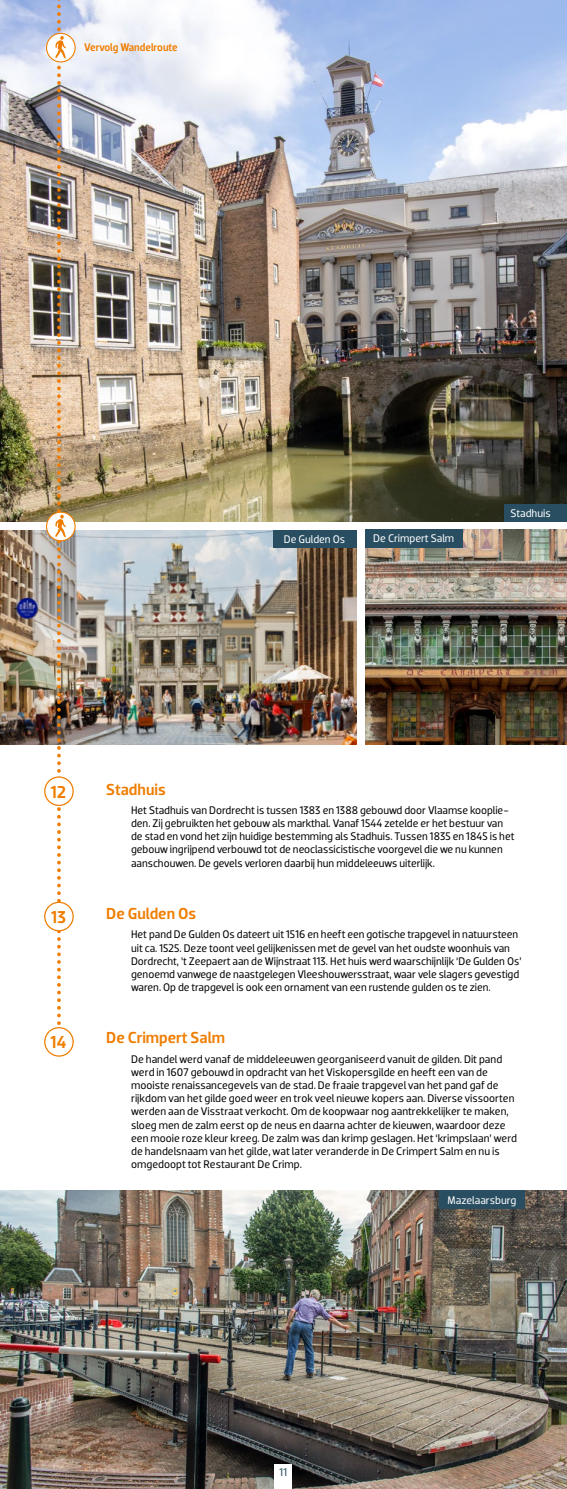
<style>
.page{position:relative;width:567px;height:1489px;background:#fff}
.page>*{position:absolute;margin:0;border:0;box-sizing:border-box;transform-origin:0 0}
.t1{font:500 17.5px "Dobra";color:#ef7d00}
.t2{font:500 16.25px "Dobra";color:#ef7d00}
.t3{font:11.25px/13.1px "Dobra";color:#000}
.t4{font:11.25px "Dobra";color:#fff}
.t5{font:500 11.25px "Dobra";letter-spacing:-.005em;color:#ef7d00;scale:.95 1}
.t6{font:11.25px "Dobra";color:#294e61}
</style>
<div class="page">
<img style="left:365px;top:529px;width:202px;height:215px">
<img style="left:0;top:0;width:567px;height:521px">
<img style="left:0;top:530px;width:356px;height:214px">
<img style="left:0;top:1190px;width:567px;height:298px">
<div style="left:44px;top:901px;width:30px;height:30px;border:1px solid #ef7d00;border-radius:50%"></div>
<div style="left:44px;top:776px;width:30px;height:30px;border:1px solid #ef7d00;border-radius:50%"></div>
<div style="left:44px;top:1027px;width:30px;height:29px;border:1px solid #ef7d00;border-radius:50%"></div>
<div style="left:47px;top:33px;width:28px;height:29px;background:#fff;border-radius:50%"></div>
<div style="left:46px;top:33px;width:30px;height:29px;border:1px solid #ef7d00;border-radius:50%"></div>
<div style="left:47px;top:512px;width:28px;height:28px;background:#fff;border-radius:50%"></div>
<div style="left:46px;top:511px;width:30px;height:30px;border:1px solid #ef7d00;border-radius:50%"></div>
<img style="left:55px;top:0;width:11px;height:1031px">
<div style="left:275px;top:1464px;width:17px;height:24px;background:#fff"></div>
<div style="left:504px;top:504px;width:63px;height:17px;background:#294e61"></div>
<div style="left:273px;top:530px;width:83px;height:17px;background:#294e61"></div>
<div style="left:365px;top:529px;width:97px;height:18px;background:#294e61"></div>
<div style="left:439px;top:1190px;width:85px;height:18px;background:#294e61"></div>
<p class="t5" style="left:84px;top:41px;width:100px">Vervolg Wandelroute</p>
<p class="t4" style="left:284px;top:532px;width:63px">De Gulden Os</p>
<p class="t4" style="left:373px;top:532px;width:82px">De Crimpert Salm</p>
<p class="t4" style="left:510px;top:506px;width:42px">Stadhuis</p>
<h1 class="t1" style="left:51px;top:781px;width:17px">12</h1>
<h1 class="t1" style="left:51px;top:906px;width:16px">13</h1>
<h1 class="t1" style="left:51px;top:1032px;width:18px">14</h1>
<h2 class="t2" style="left:106px;top:779px;width:61px">Stadhuis</h2>
<p class="t3" style="left:131px;top:803px;width:385px">Het Stadhuis van Dordrecht is tussen 1383 en 1388 gebouwd door Vlaamse kooplie&shy;den. Zij gebruikten het gebouw als markthal. Vanaf 1544 zetelde er het bestuur van de stad en vond het zijn huidige bestemming als Stadhuis. Tussen 1835 en 1845 is het gebouw ingrijpend verbouwd tot de neoclassicistische voorgevel die we nu kunnen aanschouwen. De gevels verloren daarbij hun middeleeuws uiterlijk.</p>
<h2 class="t2" style="left:106px;top:903px;width:91px">De Gulden Os</h2>
<p class="t3" style="left:131px;top:928px;width:392px">Het pand De Gulden Os dateert uit 1516 en heeft een gotische trapgevel in natuursteen uit ca. 1525. Deze toont veel gelijkenissen met de gevel van het oudste woonhuis van Dordrecht, ’t Zeepaert aan de Wijnstraat 113. Het huis werd waarschijnlijk ‘De Gulden Os’ genoemd vanwege de naastgelegen Vleeshouwersstraat, waar vele slagers gevestigd waren. Op de trapgevel is ook een ornament van een rustende gulden os te zien.</p>
<h2 class="t2" style="left:106px;top:1028px;width:120px">De Crimpert Salm</h2>
<p class="t3" style="left:131px;top:1052px;width:388px">De handel werd vanaf de middeleeuwen georganiseerd vanuit de gilden. Dit pand werd in 1607 gebouwd in opdracht van het Viskopersgilde en heeft een van de mooiste renaissancegevels van de stad. De fraaie trapgevel van het pand gaf de rijkdom van het gilde goed weer en trok veel nieuwe kopers aan. Diverse vissoorten werden aan de Visstraat verkocht. Om de koopwaar nog aantrekkelijker te maken, sloeg men de zalm eerst op de neus en daarna achter de kieuwen, waardoor deze een mooie roze kleur kreeg. De zalm was dan krimp geslagen. Het ‘krimpslaan’ werd de handelsnaam van het gilde, wat later veranderde in De Crimpert Salm en nu is omgedoopt tot Restaurant De Crimp.</p>
<p class="t4" style="left:447px;top:1192px;width:70px">Mazelaarsburg</p>
<p class="t6" style="left:280px;top:1465px;width:9px">11</p>
</div>
